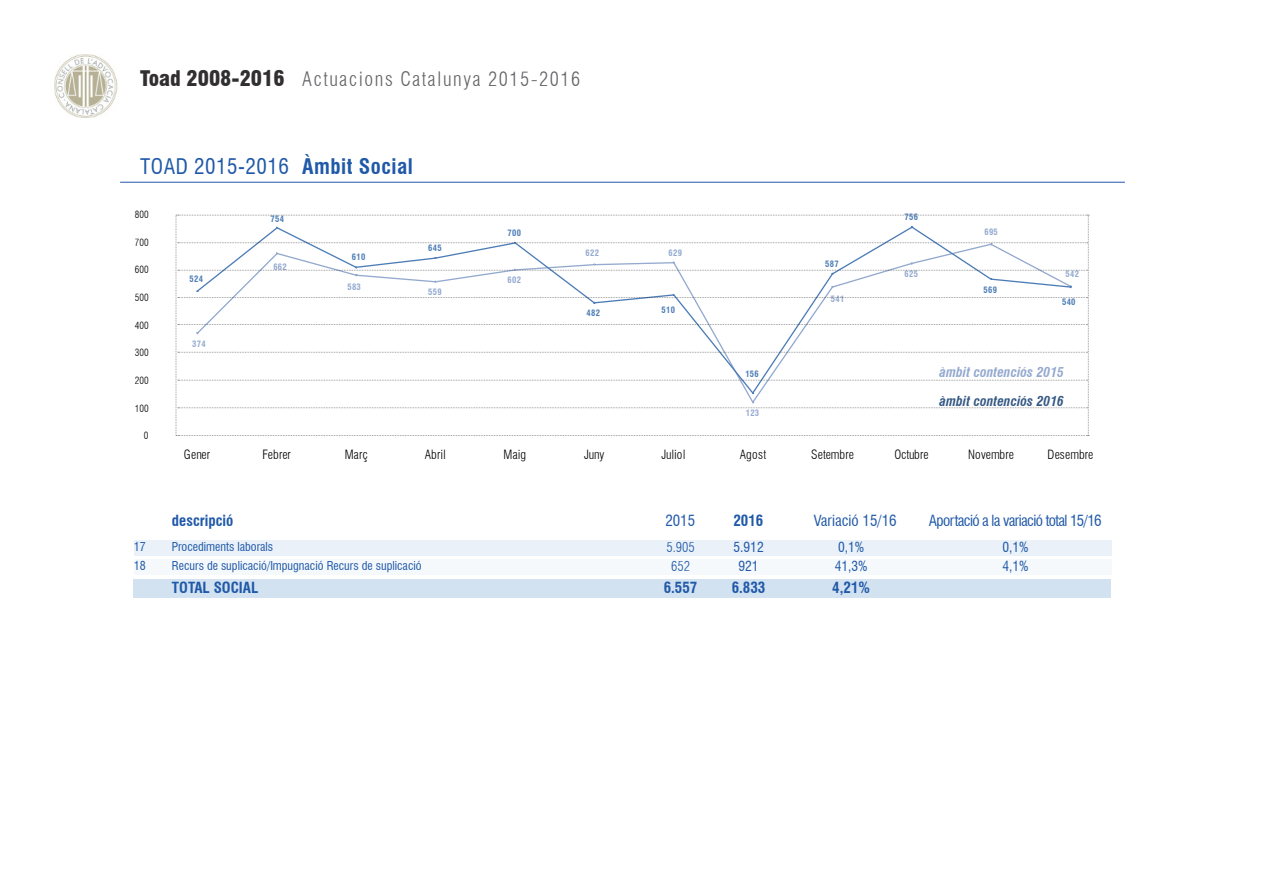
<style>
.page{position:relative;width:1263px;height:893px;background:#fff}
.page>*{position:absolute;margin:0;border:0;box-sizing:border-box;transform-origin:0 0}
.t1{font:condensed 21px "Swiss 721 BT";letter-spacing:.025em;color:#2059a8}
.t2{font:300 condensed 19.5px "Swiss 721 BT";letter-spacing:.08em;color:#636366}
.t3{font:700 condensed 15px "Swiss 721 BT";color:#2059a8}
.t4{font:condensed 15px "Swiss 721 BT";letter-spacing:-.04em;color:#2059a8}
.t5{font:condensed 15px "Swiss 721 BT";color:#2059a8}
.t6{font:condensed 13.5px "Swiss 721 BT";color:#2059a8}
.t7{font:italic 700 condensed 13.5px "Swiss 721 BT";letter-spacing:.005em;color:#355984}
.t8{font:italic 700 condensed 13.5px "Swiss 721 BT";letter-spacing:.005em;color:#93a9cf}
.t9{font:300 condensed 13.5px "Swiss 721 BT";color:#2059a8}
.t10{font:300 condensed 12.45px "Swiss 721 BT";letter-spacing:.005em;color:#000}
.t11{font:300 condensed 12.45px "Swiss 721 BT";letter-spacing:-.015em;color:#000}
.t12{font:condensed 12px "Swiss 721 BT";color:#2059a8}
.t13{font:300 condensed 9.9px "Swiss 721 BT";color:#000}
.t14{font:700 condensed 8.55px "Swiss 721 BT";letter-spacing:.04em;color:#93a9cf}
.t15{font:700 condensed 8.55px "Swiss 721 BT";letter-spacing:.04em;color:#4c7cb6}
.s1{font-weight:900;font-size:21px;color:#312f30}
.s2{font-weight:700}
</style>
<div class="page">
<div style="left:134px;top:540px;width:977px;height:15px;background:#eaf1f8"></div>
<div style="left:134px;top:579px;width:977px;height:19px;background:#d3e2f1"></div>
<div style="left:134px;top:559px;width:977px;height:15px;background:#f6f9fc"></div>
<img style="left:54px;top:54px;width:64px;height:63px">
<svg style="left:176px;top:215px;width:913px;height:221px"></svg>
<hr style="left:120px;top:182px;width:1005px;height:1px;background:#2059a8">
<h2 class="t2" style="left:140px;top:67px;width:442px"><span class="s1">Toad 2008-2016</span> Actuacions Catalunya 2015-2016</h2>
<h1 class="t1" style="left:140px;top:154px;width:274px">TOAD 2015-2016 <span class="s2">Àmbit Social</span></h1>
<p class="t13" style="left:135px;top:208px;width:15px">800</p>
<p class="t13" style="left:135px;top:236px;width:15px">700</p>
<p class="t13" style="left:135px;top:264px;width:15px">600</p>
<p class="t13" style="left:135px;top:291px;width:15px">500</p>
<p class="t13" style="left:135px;top:319px;width:15px">400</p>
<p class="t13" style="left:135px;top:347px;width:15px">300</p>
<p class="t13" style="left:135px;top:374px;width:15px">200</p>
<p class="t13" style="left:135px;top:402px;width:15px">100</p>
<p class="t13" style="left:144px;top:430px;width:6px">0</p>
<p class="t15" style="left:189px;top:274px;width:15px">524</p>
<p class="t14" style="left:192px;top:338px;width:15px">374</p>
<p class="t15" style="left:271px;top:214px;width:15px">754</p>
<p class="t14" style="left:273px;top:261px;width:15px">662</p>
<p class="t15" style="left:352px;top:252px;width:15px">610</p>
<p class="t14" style="left:347px;top:281px;width:15px">583</p>
<p class="t15" style="left:428px;top:243px;width:15px">645</p>
<p class="t14" style="left:428px;top:287px;width:15px">559</p>
<p class="t15" style="left:508px;top:228px;width:15px">700</p>
<p class="t14" style="left:508px;top:275px;width:15px">602</p>
<p class="t14" style="left:586px;top:248px;width:15px">622</p>
<p class="t14" style="left:668px;top:247px;width:15px">629</p>
<p class="t15" style="left:586px;top:308px;width:15px">482</p>
<p class="t15" style="left:661px;top:304px;width:15px">510</p>
<p class="t15" style="left:745px;top:368px;width:15px">156</p>
<p class="t14" style="left:746px;top:407px;width:15px">123</p>
<p class="t15" style="left:825px;top:259px;width:15px">587</p>
<p class="t14" style="left:831px;top:293px;width:15px">541</p>
<p class="t15" style="left:904px;top:212px;width:15px">756</p>
<p class="t14" style="left:904px;top:268px;width:15px">625</p>
<p class="t14" style="left:984px;top:227px;width:15px">695</p>
<p class="t15" style="left:983px;top:284px;width:15px">569</p>
<p class="t14" style="left:1065px;top:269px;width:15px">542</p>
<p class="t15" style="left:1062px;top:297px;width:15px">540</p>
<p class="t8" style="left:939px;top:364px;width:126px">àmbit contenciós 2015</p>
<p class="t7" style="left:939px;top:393px;width:126px">àmbit contenciós 2016</p>
<p class="t10" style="left:184px;top:447px;width:28px">Gener</p>
<p class="t10" style="left:263px;top:447px;width:30px">Febrer</p>
<p class="t10" style="left:345px;top:447px;width:25px">Març</p>
<p class="t10" style="left:425px;top:447px;width:23px">Abril</p>
<p class="t10" style="left:503px;top:447px;width:24px">Maig</p>
<p class="t10" style="left:584px;top:447px;width:22px">Juny</p>
<p class="t10" style="left:662px;top:447px;width:25px">Juliol</p>
<p class="t10" style="left:740px;top:447px;width:28px">Agost</p>
<p class="t10" style="left:811px;top:447px;width:44px">Setembre</p>
<p class="t11" style="left:894px;top:447px;width:36px">Octubre</p>
<p class="t10" style="left:968px;top:447px;width:48px">Novembre</p>
<p class="t10" style="left:1047px;top:447px;width:48px">Desembre</p>
<p class="t3" style="left:172px;top:512px;width:63px">descripció</p>
<p class="t4" style="left:665px;top:512px;width:31px">2015</p>
<p class="t3" style="left:733px;top:512px;width:31px">2016</p>
<p class="t5" style="left:814px;top:512px;width:84px">Variació 15/16</p>
<p class="t4" style="left:929px;top:512px;width:174px">Aportació a la variació total 15/16</p>
<p class="t12" style="left:134px;top:539px;width:13px">17</p>
<p class="t12" style="left:172px;top:539px;width:103px">Procediments laborals</p>
<p class="t9" style="left:666px;top:539px;width:30px">5.905</p>
<p class="t6" style="left:733px;top:539px;width:32px">5.912</p>
<p class="t6" style="left:838px;top:539px;width:28px">0,1%</p>
<p class="t6" style="left:1002px;top:539px;width:28px">0,1%</p>
<p class="t12" style="left:134px;top:559px;width:13px">18</p>
<p class="t12" style="left:172px;top:559px;width:251px">Recurs de suplicació/Impugnació Recurs de suplicació</p>
<p class="t9" style="left:671px;top:558px;width:20px">652</p>
<p class="t6" style="left:738px;top:558px;width:22px">921</p>
<p class="t6" style="left:835px;top:558px;width:34px">41,3%</p>
<p class="t6" style="left:1002px;top:558px;width:28px">4,1%</p>
<p class="t3" style="left:172px;top:579px;width:88px">TOTAL SOCIAL</p>
<p class="t3" style="left:664px;top:579px;width:35px">6.557</p>
<p class="t3" style="left:732px;top:579px;width:35px">6.833</p>
<p class="t3" style="left:832px;top:579px;width:39px">4,21%</p>
</div>
